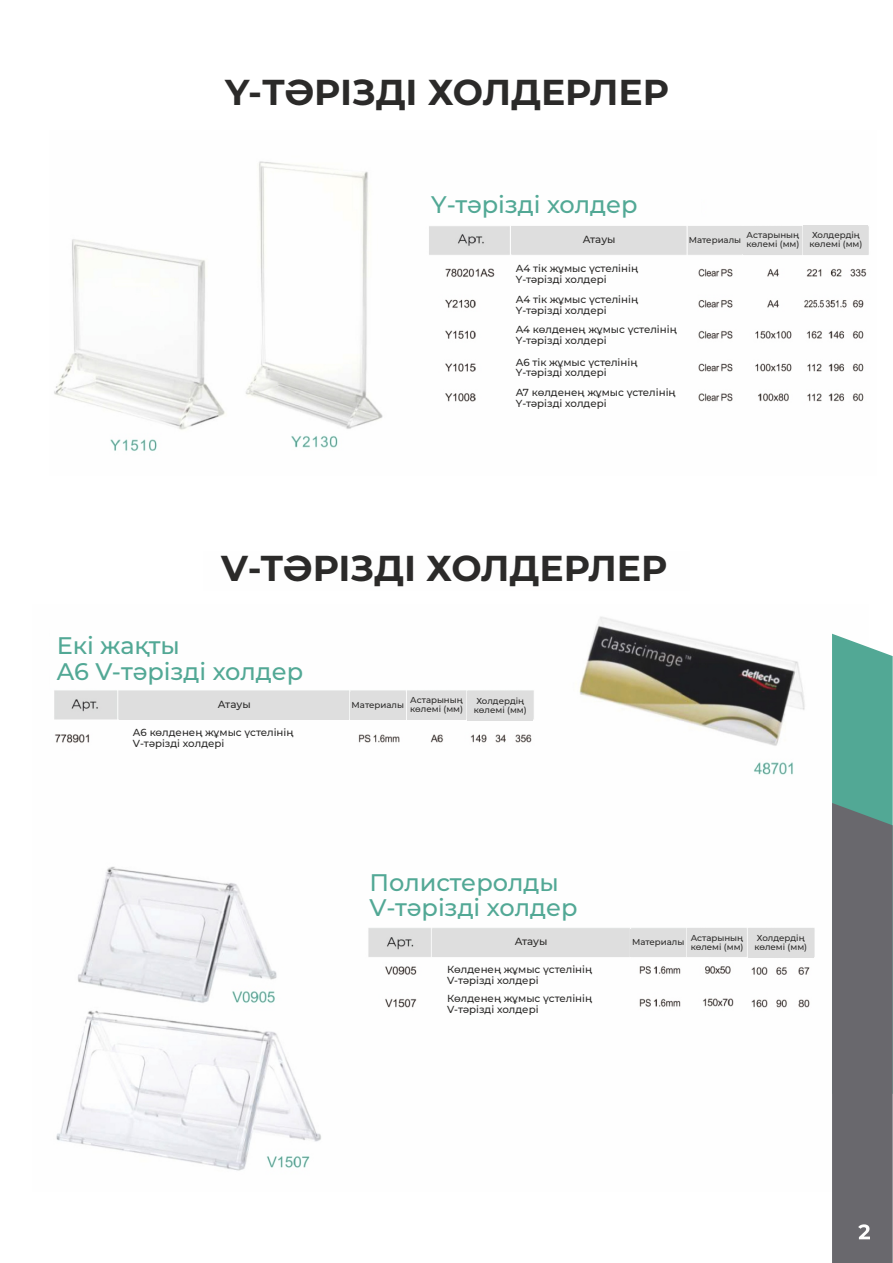
<style>
.page{position:relative;width:893px;height:1263px;background:#fff}
.page>*{position:absolute;margin:0;border:0;box-sizing:border-box;transform-origin:0 0}
.t1{font:700 36px "Montserrat";color:#2b2a29}
.t2{font:500 24px/25.3px "Montserrat";color:#52a895}
.t3{font:500 10.35px "Montserrat";color:#2b2a29}
.t4{font:500 10.2px/10.8px "Montserrat";color:#2b2a29}
.t5{font:500 8.7px/9.1px "Montserrat";color:#2b2a29}
</style>
<div class="page">
<img style="left:54px;top:161px;width:815px;height:290px">
<img style="left:54px;top:617px;width:779px;height:554px">
<svg style="left:832px;top:634px;width:61px;height:629px;background:#667c7b"></svg>
<div style="left:421px;top:187px;width:280px;height:37px;background:#fefefe"></div>
<div style="left:511px;top:257px;width:175px;height:161px;background:#fefefe"></div>
<div style="left:50px;top:625px;width:327px;height:63px;background:#fefefe"></div>
<div style="left:119px;top:722px;width:180px;height:33px;background:#fefefe"></div>
<div style="left:512px;top:227px;width:174px;height:27px;background:#dedede"></div>
<div style="left:688px;top:227px;width:54px;height:27px;background:#dedede"></div>
<div style="left:744px;top:226px;width:58px;height:29px;background:#dedede"></div>
<div style="left:804px;top:226px;width:64px;height:29px;background:#dedede"></div>
<div style="left:358px;top:847px;width:404px;height:80px;background:#fefefe"></div>
<div style="left:433px;top:958px;width:181px;height:68px;background:#fefefe"></div>
<div style="left:119px;top:692px;width:229px;height:27px;background:#dedede"></div>
<div style="left:350px;top:692px;width:55px;height:27px;background:#dedede"></div>
<div style="left:407px;top:691px;width:59px;height:29px;background:#dedede"></div>
<div style="left:467px;top:691px;width:66px;height:29px;background:#dedede"></div>
<div style="left:432px;top:929px;width:197px;height:27px;background:#dedede"></div>
<div style="left:631px;top:929px;width:55px;height:27px;background:#dedede"></div>
<div style="left:687px;top:928px;width:59px;height:29px;background:#dedede"></div>
<div style="left:748px;top:928px;width:66px;height:29px;background:#dedede"></div>
<h1 class="t1" style="left:225px;top:70px;width:445px">Y-ТӘРІЗДІ ХОЛДЕРЛЕР</h1>
<h2 class="t2" style="left:431px;top:192px;width:208px">Y-тәрізді холдер</h2>
<p class="t3" style="left:583px;top:233px;width:34px">Атауы</p>
<p class="t5" style="left:689px;top:235px;width:54px">Материалы</p>
<p class="t5" style="left:747px;top:230px;width:54px">Астарының көлемі (мм)</p>
<p class="t5" style="left:810px;top:231px;width:54px">Холдердің көлемі (мм)</p>
<p class="t4" style="left:516px;top:263px;width:124px">А4 тік жұмыс үстелінің<br>Y-тәрізді холдері</p>
<p class="t4" style="left:516px;top:294px;width:124px">А4 тік жұмыс үстелінің<br>Y-тәрізді холдері</p>
<p class="t4" style="left:516px;top:324px;width:163px">А4 көлденең жұмыс үстелінің<br>Y-тәрізді холдері</p>
<p class="t4" style="left:516px;top:356px;width:123px">А6 тік жұмыс үстелінің<br>Y-тәрізді холдері</p>
<p class="t4" style="left:516px;top:387px;width:162px">А7 көлденең жұмыс үстелінің<br>Y-тәрізді холдері</p>
<h1 class="t1" style="left:221px;top:546px;width:448px">V-ТӘРІЗДІ ХОЛДЕРЛЕР</h1>
<h2 class="t2" style="left:57px;top:633px;width:248px">Екі жақты<br>A6 V-тәрізді холдер</h2>
<p class="t3" style="left:218px;top:698px;width:34px">Атауы</p>
<p class="t5" style="left:352px;top:700px;width:54px">Материалы</p>
<p class="t5" style="left:410px;top:696px;width:54px">Астарының көлемі (мм)</p>
<p class="t5" style="left:474px;top:696px;width:54px">Холдердің көлемі (мм)</p>
<p class="t4" style="left:133px;top:727px;width:162px">А6 көлденең жұмыс үстелінің<br>V-тәрізді холдері</p>
<h2 class="t2" style="left:369px;top:870px;width:210px">Полистеролды<br>V-тәрізді холдер</h2>
<p class="t3" style="left:515px;top:935px;width:34px">Атауы</p>
<p class="t5" style="left:632px;top:937px;width:54px">Материалы</p>
<p class="t5" style="left:691px;top:933px;width:54px">Астарының көлемі (мм)</p>
<p class="t5" style="left:754px;top:933px;width:54px">Холдердің көлемі (мм)</p>
<p class="t4" style="left:447px;top:964px;width:147px">Көлденең жұмыс үстелінің<br>V-тәрізді холдері</p>
<p class="t4" style="left:447px;top:993px;width:147px">Көлденең жұмыс үстелінің<br>V-тәрізді холдері</p>
</div>
